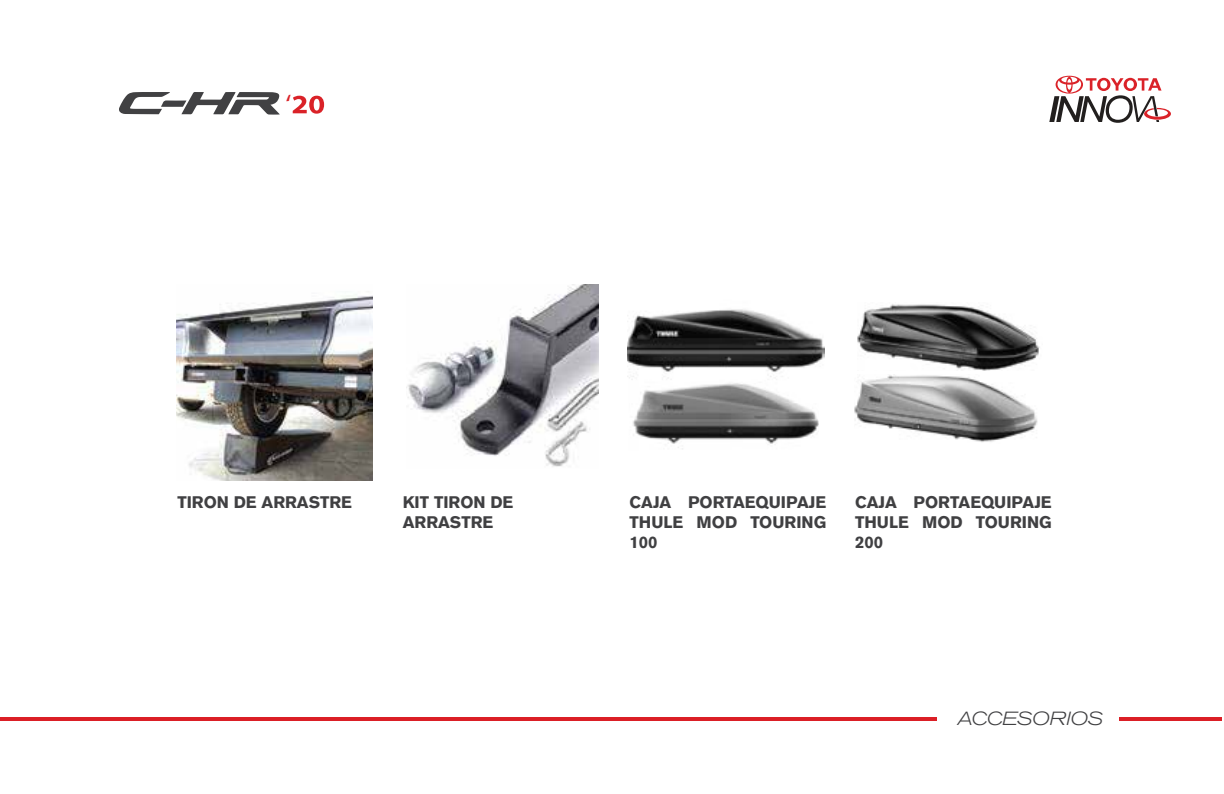
<style>
.page{position:relative;width:1224px;height:794px;background:#fff}
.page>*{position:absolute;margin:0;border:0;box-sizing:border-box;transform-origin:0 0}
.t1{font:26.6px "Myriad Pro";color:#da2228;scale:1.06 1}
.t2{font:italic 300 expanded 19px "Akzidenz Grotesk BQ";color:#404042}
.t3{font:700 16.6px/20px "Akzidenz Grotesk BQ";color:#404042;text-align:justify}
</style>
<div class="page">
<svg style="left:119px;top:92px;width:161px;height:23px"></svg>
<svg style="left:1049px;top:76px;width:122px;height:47px"></svg>
<svg style="left:293px;top:96px;width:31px;height:18px"></svg>
<hr style="left:0;top:717px;width:937px;height:3px;background:#db1f26">
<hr style="left:1119px;top:717px;width:102px;height:3px;background:#db1f26">
<img style="left:176px;top:291px;width:197px;height:190px">
<img style="left:406px;top:284px;width:192px;height:183px">
<img style="left:854px;top:304px;width:186px;height:138px">
<img style="left:628px;top:309px;width:196px;height:140px">
<div style="left:819px;top:373px;width:15px;height:82px;background:#fff"></div>
<div style="left:842px;top:294px;width:15px;height:82px;background:#fff"></div>
<hr style="left:854px;top:371px;width:187px;height:3px;background:#fff">
<h1 class="t1" style="left:286px;top:88px;width:7px">‘</h1>
<p class="t3" style="left:177px;top:492px;width:176px">TIRON DE ARRASTRE</p>
<p class="t3" style="left:403px;top:492px;width:112px">KIT TIRON DE<br>ARRASTRE</p>
<p class="t3" style="left:630px;top:492px;width:198px">CAJA PORTAEQUIPAJE THULE MOD TOURING 100</p>
<p class="t3" style="left:855px;top:492px;width:198px">CAJA PORTAEQUIPAJE THULE MOD TOURING 200</p>
<p class="t2" style="left:958px;top:707px;width:147px">ACCESORIOS</p>
</div>
